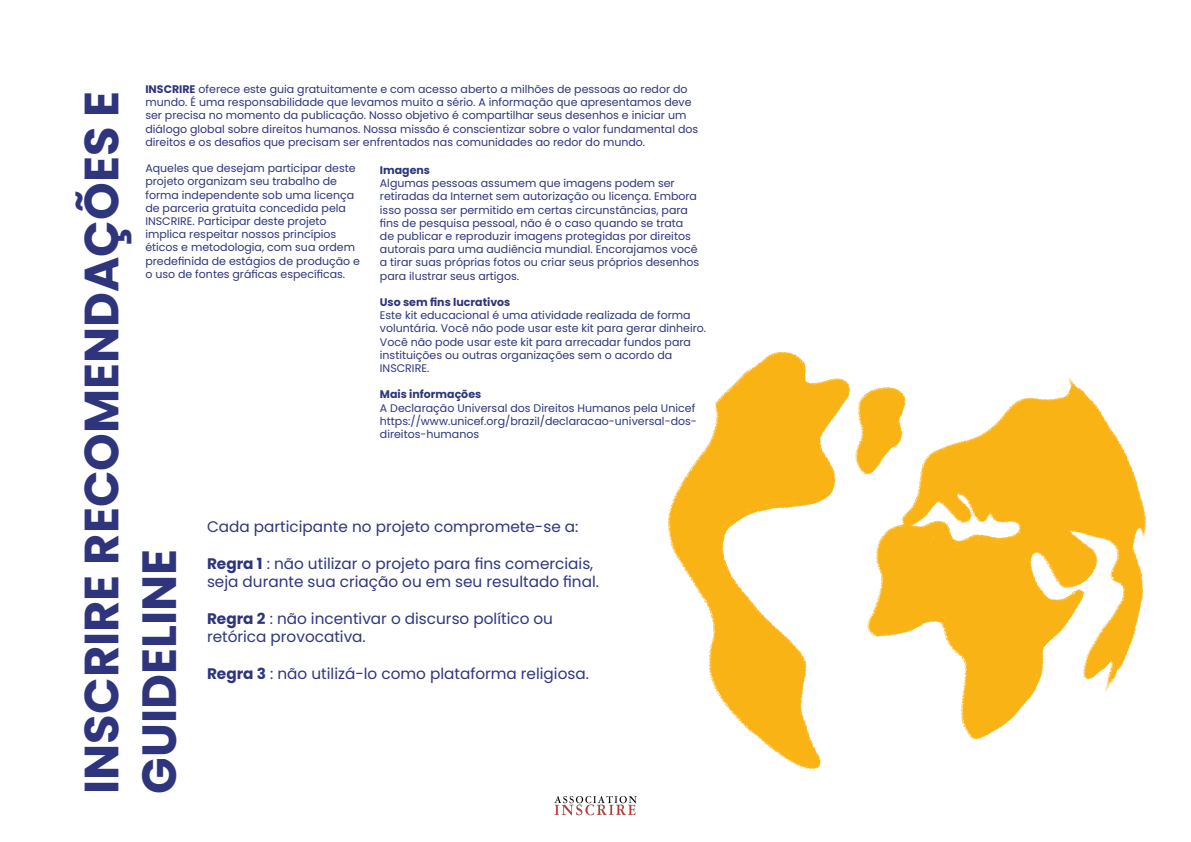
<style>
.page{position:relative;width:1191px;height:842px;background:#fff}
.page>*{position:absolute;margin:0;border:0;box-sizing:border-box;transform-origin:0 0}
.t1{font:700 48px "Poppins";color:#2e357d}
.t2{font:15.3px/18.3px "Poppins";color:#2e357d}
.t3{font:11px/13.2px "Poppins";color:#2e357d}
.t4{font:700 11px "Poppins";color:#2e357d}
.s1{font-weight:700}
</style>
<div class="page">
<img style="left:554px;top:796px;width:83px;height:20px">
<img style="left:668px;top:352px;width:478px;height:418px">
<p class="t1" style="left:74px;top:794px;width:705px;rotate:-90deg">INSCRIRE RECOMENDAÇÕES E</p>
<p class="t3" style="left:145px;top:83px;width:554px"><span class="s1">INSCRIRE</span> oferece este guia gratuitamente e com acesso aberto a milhões de pessoas ao redor do mundo. É uma responsabilidade que levamos muito a sério. A informação que apresentamos deve ser precisa no momento da publicação. Nosso objetivo é compartilhar seus desenhos e iniciar um diálogo global sobre direitos humanos. Nossa missão é conscientizar sobre o valor fundamental dos direitos e os desafios que precisam ser enfrentados nas comunidades ao redor do mundo.</p>
<p class="t3" style="left:145px;top:162px;width:216px">Aqueles que desejam participar deste projeto organizam seu trabalho de forma independente sob uma licença de parceria gratuita concedida pela INSCRIRE. Participar deste projeto implica respeitar nossos princípios éticos e metodologia, com sua ordem predefinida de estágios de produção e o uso de fontes gráficas específicas.</p>
<p class="t3" style="left:380px;top:163px;width:321px"><span class="s1">Imagens<br></span>Algumas pessoas assumem que imagens podem ser retiradas da Internet sem autorização ou licença. Embora isso possa ser permitido em certas circunstâncias, para fins de pesquisa pessoal, não é o caso quando se trata de publicar e reproduzir imagens protegidas por direitos autorais para uma audiência mundial. Encorajamos você a tirar suas próprias fotos ou criar seus próprios desenhos para ilustrar seus artigos.</p>
<p class="t4" style="left:380px;top:296px;width:132px">Uso sem fins lucrativos</p>
<p class="t3" style="left:380px;top:309px;width:328px">Este kit educacional é uma atividade realizada de forma voluntária. Você não pode usar este kit para gerar dinheiro.<br>Você não pode usar este kit para arrecadar fundos para instituições ou outras organizações sem o acordo da INSCRIRE.</p>
<p class="t4" style="left:380px;top:388px;width:103px">Mais informações</p>
<p class="t3" style="left:380px;top:401px;width:318px">A Declaração Universal dos Direitos Humanos pela Unicef https://www.unicef.org/brazil/declaracao-universal-dos&shy;direitos-humanos</p>
<p class="t1" style="left:131px;top:794px;width:246px;rotate:-90deg">GUIDELINE</p>
<p class="t2" style="left:207px;top:518px;width:373px">Cada participante no projeto compromete-se a:</p>
<p class="t2" style="left:207px;top:554px;width:393px"><span class="s1">Regra 1</span> : não utilizar o projeto para fins comerciais, seja durante sua criação ou em seu resultado final.</p>
<p class="t2" style="left:207px;top:609px;width:347px"><span class="s1">Regra 2</span> : não incentivar o discurso político ou retórica provocativa.</p>
<p class="t2" style="left:207px;top:664px;width:383px"><span class="s1">Regra 3</span> : não utilizá-lo como plataforma religiosa.</p>
</div>
